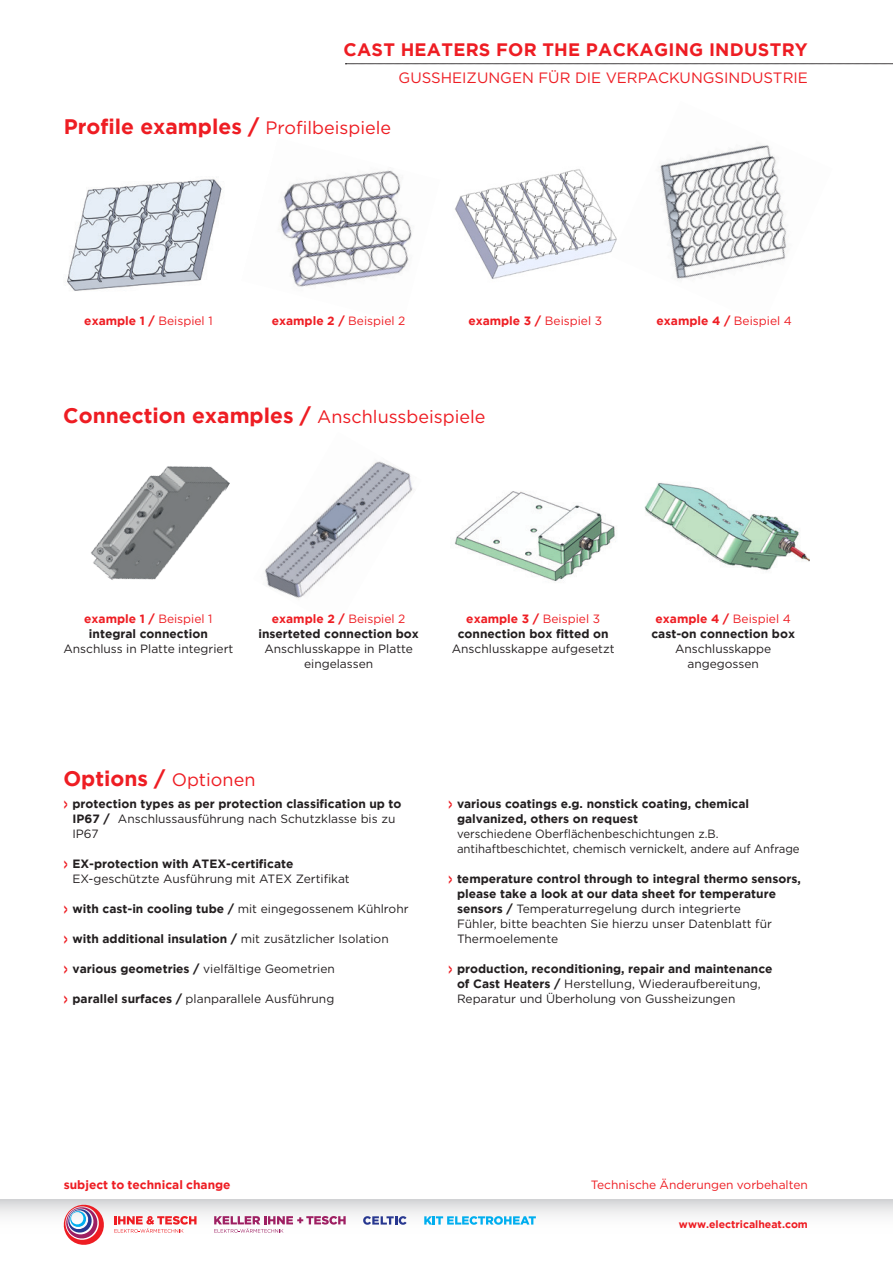
<style>
.page{position:relative;width:893px;height:1263px;background:#fff}
.page>*{position:absolute;margin:0;border:0;box-sizing:border-box;transform-origin:0 0}
.Bildinfo-Überschrift{font:700 21px "Gotham";color:#ee1d23}
.t1{font:700 18px "Gotham";letter-spacing:.015em;color:#ee1d23}
.t2{font:15px "Gotham";color:#ee1d23}
.Fließtext{font:12px/15px "Gotham";color:#231f20}
.Fließtext-2{font:700 12px/15px "Gotham";color:#231f20}
.Sub2{font:700 12px "Gotham";color:#ee1d23}
.Fließtext-3{font:12px "Gotham";color:#231f20;scale:.95 1}
.Fließtext-4{font:700 12px "Gotham";color:#ee1d23}
.t3{font:12px "Gotham";color:#ee1d23}
.t4{font:700 10.5px "Gotham";color:#ee1d23}
.s1{font-weight:400;font-size:18px}
.s2{font-weight:400}
.s3{font-size:15px;color:#ee1d23}
.s4{font-weight:700}
.s5{font-weight:700;font-size:15px;color:#ee1d23}
</style>
<div class="page">
<svg style="left:0;top:1199px;width:893px;height:28px"></svg>
<svg style="left:345px;top:64px;width:548px;height:1px"></svg>
<svg style="left:114px;top:1216px;width:83px;height:17px"></svg>
<svg style="left:64px;top:1205px;width:42px;height:40px"></svg>
<svg style="left:214px;top:1216px;width:132px;height:17px"></svg>
<svg style="left:363px;top:1216px;width:44px;height:9px"></svg>
<svg style="left:424px;top:1216px;width:112px;height:9px"></svg>
<img style="left:91px;top:466px;width:139px;height:114px">
<img style="left:67px;top:179px;width:155px;height:112px">
<img style="left:278px;top:170px;width:134px;height:117px">
<img style="left:454px;top:169px;width:157px;height:110px">
<svg style="left:467px;top:195px;width:2px;height:11px"></svg>
<svg style="left:475px;top:173px;width:135px;height:91px"></svg>
<img style="left:611px;top:145px;width:176px;height:134px">
<img style="left:264px;top:461px;width:149px;height:139px">
<img style="left:455px;top:491px;width:160px;height:90px">
<img style="left:644px;top:483px;width:165px;height:88px">
<h2 class="t1" style="left:344px;top:39px;width:466px">CAST HEATERS FOR THE PACKAGING INDUSTRY</h2>
<p class="t2" style="left:399px;top:68px;width:411px">GUSSHEIZUNGEN FÜR DIE VERPACKUNGSINDUSTRIE</p>
<p class="Bildinfo-Überschrift" style="left:64px;top:115px;width:329px">Profile examples / <span class="s1">Profilbeispiele</span></p>
<p class="Sub2" style="left:84px;top:314px;width:130px">example 1 / <span class="s2">Beispiel 1</span></p>
<p class="Sub2" style="left:468px;top:314px;width:135px">example 3 / <span class="s2">Beispiel 3</span></p>
<p class="Sub2" style="left:272px;top:314px;width:135px">example 2 / <span class="s2">Beispiel 2</span></p>
<p class="Bildinfo-Überschrift" style="left:63px;top:403px;width:424px">Connection examples / <span class="s1">Anschlussbeispiele</span></p>
<p class="Sub2" style="left:657px;top:314px;width:137px">example 4 / <span class="s2">Beispiel 4</span></p>
<p class="Fließtext-4" style="left:84px;top:612px;width:130px">example 1 / <span class="s2">Beispiel 1</span></p>
<p class="Fließtext-2" style="left:89px;top:626px;width:120px">integral connection</p>
<p class="Fließtext" style="left:63px;top:641px;width:172px">Anschluss in Platte integriert</p>
<p class="Fließtext-4" style="left:272px;top:612px;width:135px">example 2 / <span class="s2">Beispiel 2</span></p>
<p class="Fließtext-2" style="left:258px;top:626px;width:162px">inserteted connection box</p>
<p class="Fließtext" style="left:264px;top:641px;width:150px;text-align:center">Anschlusskappe in Platte eingelassen</p>
<p class="Fließtext-4" style="left:466px;top:612px;width:135px">example 3 / <span class="s2">Beispiel 3</span></p>
<p class="Fließtext-2" style="left:458px;top:626px;width:152px">connection box fitted on</p>
<p class="Fließtext" style="left:452px;top:641px;width:164px">Anschlusskappe aufgesetzt</p>
<p class="Fließtext-4" style="left:655px;top:612px;width:137px">example 4 / <span class="s2">Beispiel 4</span></p>
<p class="Fließtext-2" style="left:651px;top:626px;width:145px">cast-on connection box</p>
<p class="Fließtext" style="left:675px;top:641px;width:98px;text-align:center">Anschlusskappe angegossen</p>
<p class="Bildinfo-Überschrift" style="left:63px;top:766px;width:194px">Options / <span class="s1">Optionen</span></p>
<p class="Fließtext-2" style="left:64px;top:796px;width:339px"><span class="s3">&gt;</span> protection types as per protection classification up to</p>
<p class="Fließtext" style="left:72px;top:811px;width:324px"><span class="s4">IP67 /</span> Anschlussausführung nach Schutzklasse bis zu<br>IP67</p>
<p class="Fließtext-2" style="left:64px;top:856px;width:231px"><span class="s3">&gt;</span> EX-protection with ATEX-certificate</p>
<p class="Fließtext" style="left:72px;top:871px;width:279px">EX-geschützte Ausführung mit ATEX Zertifikat</p>
<p class="Fließtext" style="left:64px;top:901px;width:346px"><span class="s5">&gt;</span> <span class="s4">with cast-in cooling tube /</span> mit eingegossenem Kühlrohr</p>
<p class="Fließtext-2" style="left:64px;top:931px;width:326px"><span class="s3">&gt;</span> with additional insulation / <span class="s2">mit zusätzlicher Isolation</span></p>
<p class="Fließtext" style="left:64px;top:961px;width:272px"><span class="s5">&gt;</span> <span class="s4">various geometries /</span> vielfältige Geometrien</p>
<p class="Fließtext" style="left:64px;top:991px;width:272px"><span class="s5">&gt;</span> <span class="s4">parallel surfaces /</span> planparallele Ausführung</p>
<p class="Fließtext-2" style="left:457px;top:796px;width:294px;text-indent:-9px"><span class="s3">&gt;</span> various coatings e.g. nonstick coating, chemical galvanized, others on request</p>
<p class="Fließtext-3" style="left:457px;top:826px;width:277px">verschiedene Oberflächenbeschichtungen z.B.</p>
<p class="Fließtext-3" style="left:457px;top:841px;width:362px">antihaftbeschichtet, chemisch vernickelt, andere auf Anfrage</p>
<p class="Fließtext-2" style="left:448px;top:871px;width:354px"><span class="s3">&gt;</span> temperature control through to integral thermo sensors,</p>
<p class="Fließtext" style="left:457px;top:886px;width:321px"><span class="s4">please take a look at our data sheet for temperature sensors /</span> Temperaturregelung durch integrierte Fühler, bitte beachten Sie hierzu unser Datenblatt für Thermoelemente</p>
<p class="Fließtext-2" style="left:448px;top:961px;width:326px"><span class="s3">&gt;</span> production, reconditioning, repair and maintenance</p>
<p class="Fließtext" style="left:457px;top:976px;width:305px"><span class="s4">of Cast Heaters /</span> Herstellung, Wiederaufbereitung,<br>Reparatur und Überholung von Gussheizungen</p>
<p class="Sub2" style="left:64px;top:1177px;width:168px">subject to technical change</p>
<p class="t3" style="left:591px;top:1177px;width:219px">Technische Änderungen vorbehalten</p>
<p class="t4" style="left:679px;top:1218px;width:130px">www.electricalheat.com</p>
</div>
